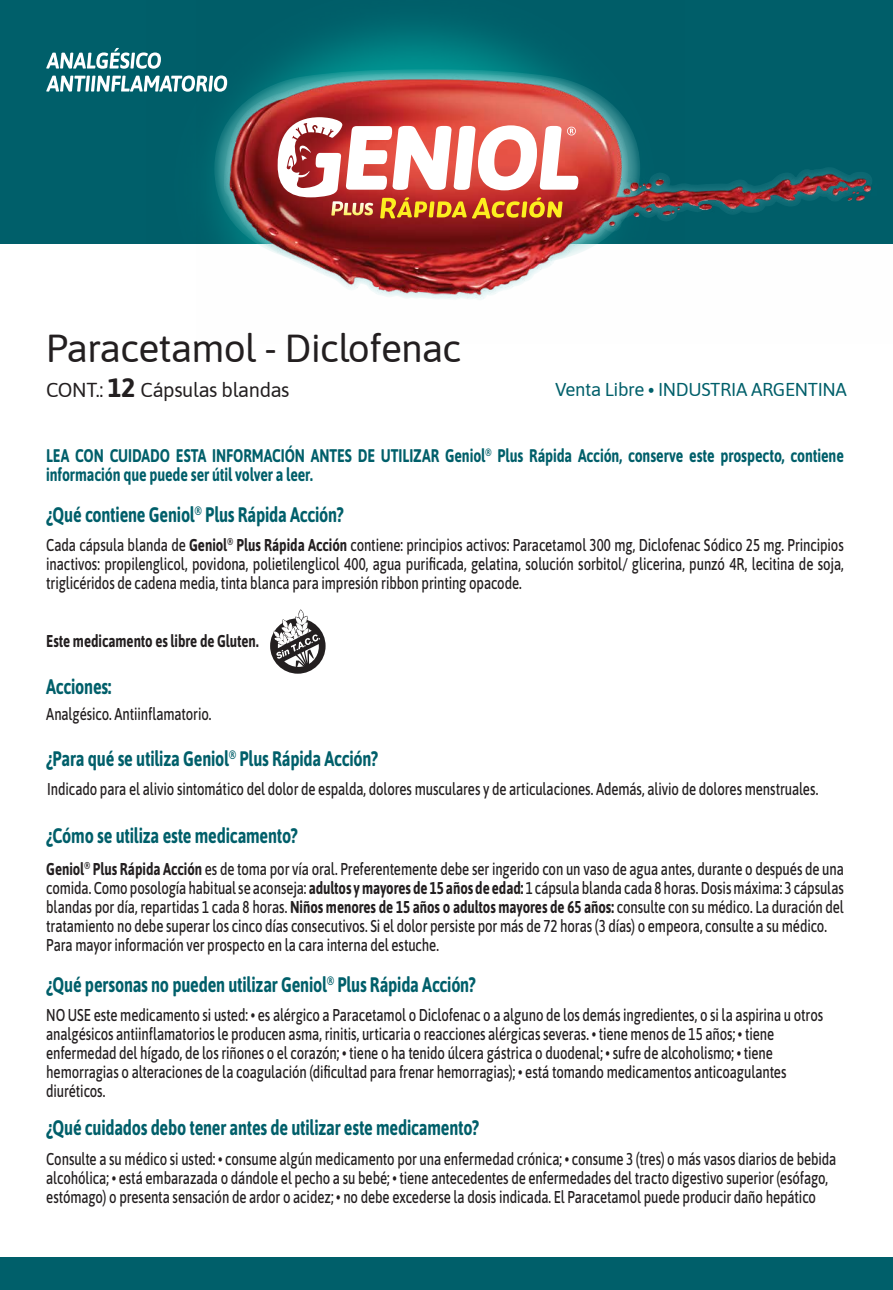
<style>
.page{position:relative;width:893px;height:1290px;background:#fff}
.page>*{position:absolute;margin:0;border:0;box-sizing:border-box;transform-origin:0 0}
.t1{font:38.85px "Asap";letter-spacing:-.02em;color:#231f20}
.t2{font:700 21px "Asap";letter-spacing:-.015em;color:#005f6a;scale:.77 1}
.t3{font:20.1px "Asap";letter-spacing:-.02em;color:#231f20}
.t4{font:18.6px "Asap";letter-spacing:-.02em;color:#005f6a}
.t5{font:700 18.3px/19px "Asap";letter-spacing:-.005em;color:#005f6a;scale:.77 1}
.t6{font:500 17.1px/19px "Asap";letter-spacing:-.01em;color:#231f20;scale:.77 1}
.t7{font:700 17.1px "Asap";letter-spacing:-.005em;color:#231f20;scale:.77 1}
.s1{font-size:26.55px}
.s2{font-size:20.25px}
.s3{font-weight:700}
</style>
<div class="page">
<div style="left:0;top:1257px;width:893px;height:32px;background:#005f6a"></div>
<div style="left:0;top:0;width:893px;height:243px;background:#005f6a"></div>
<svg style="left:46px;top:48px;width:115px;height:21px"></svg>
<svg style="left:46px;top:75px;width:151px;height:17px"></svg>
<div style="left:270px;top:618px;width:56px;height:55px;background:#231f20;border-radius:50%"></div>
<svg style="left:273px;top:609px;width:48px;height:60px"></svg>
<img style="left:197px;top:25px;width:696px;height:275px">
<svg style="left:278px;top:117px;width:300px;height:101px;background:#db9082"></svg>
<h1 class="t1" style="left:46px;top:321px;width:417px">Paracetamol - Diclofenac</h1>
<p class="t3" style="left:46px;top:375px;width:245px">CONT.: <span class="s1">12</span> Cápsulas blandas</p>
<p class="t4" style="left:555px;top:376px;width:293px">Venta Libre <span class="s2">•</span> INDUSTRIA ARGENTINA</p>
<p class="t5" style="left:46px;top:445px;width:1037px">LEA CON CUIDADO ESTA INFORMACIÓN ANTES DE UTILIZAR Geniol<sup>®</sup> Plus Rápida Acción, conserve este prospecto, contiene información que puede ser útil volver a leer.</p>
<p class="t2" style="left:46px;top:499px;width:388px">¿Qué contiene Geniol<sup>®</sup> Plus Rápida Acción?</p>
<p class="t6" style="left:46px;top:534px;width:1037px;text-align:justify">Cada cápsula blanda de <span class="s3">Geniol</span><sup>®</sup> <span class="s3">Plus Rápida Acción</span> contiene: principios activos: Paracetamol 300 mg, Diclofenac Sódico 25 mg. Principios inactivos: propilenglicol, povidona, polietilenglicol 400, agua purificada, gelatina, solución sorbitol/ glicerina, punzó 4R, lecitina de soja, triglicéridos de cadena media, tinta blanca para impresión ribbon printing opacode.</p>
<p class="t7" style="left:46px;top:628px;width:277px">Este medicamento es libre de Gluten.</p>
<p class="t2" style="left:46px;top:671px;width:86px">Acciones:</p>
<p class="t6" style="left:46px;top:703px;width:216px">Analgésico. Antiinflamatorio.</p>
<p class="t2" style="left:46px;top:743px;width:432px">¿Para qué se utiliza Geniol<sup>®</sup> Plus Rápida Acción?</p>
<p class="t6" style="left:47px;top:778px;width:1003px">Indicado para el alivio sintomático del dolor de espalda, dolores musculares y de articulaciones. Además, alivio de dolores menstruales.</p>
<p class="t2" style="left:46px;top:820px;width:328px">¿Cómo se utiliza este medicamento?</p>
<p class="t6" style="left:46px;top:858px;width:1037px"><span class="s3">Geniol</span><sup>®</sup> <span class="s3">Plus Rápida Acción</span> es de toma por vía oral. Preferentemente debe ser ingerido con un vaso de agua antes, durante o después de una comida. Como posología habitual se aconseja: <span class="s3">adultos y mayores de 15 años de edad:</span> 1 cápsula blanda cada 8 horas. Dosis máxima: 3 cápsulas blandas por día, repartidas 1 cada 8 horas. <span class="s3">Niños menores de 15 años o adultos mayores de 65 años:</span> consulte con su médico. La duración del tratamiento no debe superar los cinco días consecutivos. Si el dolor persiste por más de 72 horas (3 días) o empeora, consulte a su médico.<br>Para mayor información ver prospecto en la cara interna del estuche.</p>
<p class="t2" style="left:46px;top:969px;width:559px">¿Qué personas no pueden utilizar Geniol<sup>®</sup> Plus Rápida Acción?</p>
<p class="t6" style="left:46px;top:1004px;width:1010px">NO USE este medicamento si usted: • es alérgico a Paracetamol o Diclofenac o a alguno de los demás ingredientes, o si la aspirina u otros analgésicos antiinflamatorios le producen asma, rinitis, urticaria o reacciones alérgicas severas. • tiene menos de 15 años; • tiene enfermedad del hígado, de los riñones o el corazón; • tiene o ha tenido úlcera gástrica o duodenal; • sufre de alcoholismo; • tiene hemorragias o alteraciones de la coagulación (dificultad para frenar hemorragias); • está tomando medicamentos anticoagulantes diuréticos.</p>
<p class="t2" style="left:46px;top:1112px;width:564px">¿Qué cuidados debo tener antes de utilizar este medicamento?</p>
<p class="t6" style="left:46px;top:1148px;width:1028px">Consulte a su médico si usted: • consume algún medicamento por una enfermedad crónica; • consume 3 (tres) o más vasos diarios de bebida alcohólica; • está embarazada o dándole el pecho a su bebé; • tiene antecedentes de enfermedades del tracto digestivo superior (esófago, estómago) o presenta sensación de ardor o acidez; • no debe excederse la dosis indicada. El Paracetamol puede producir daño hepático</p>
</div>
